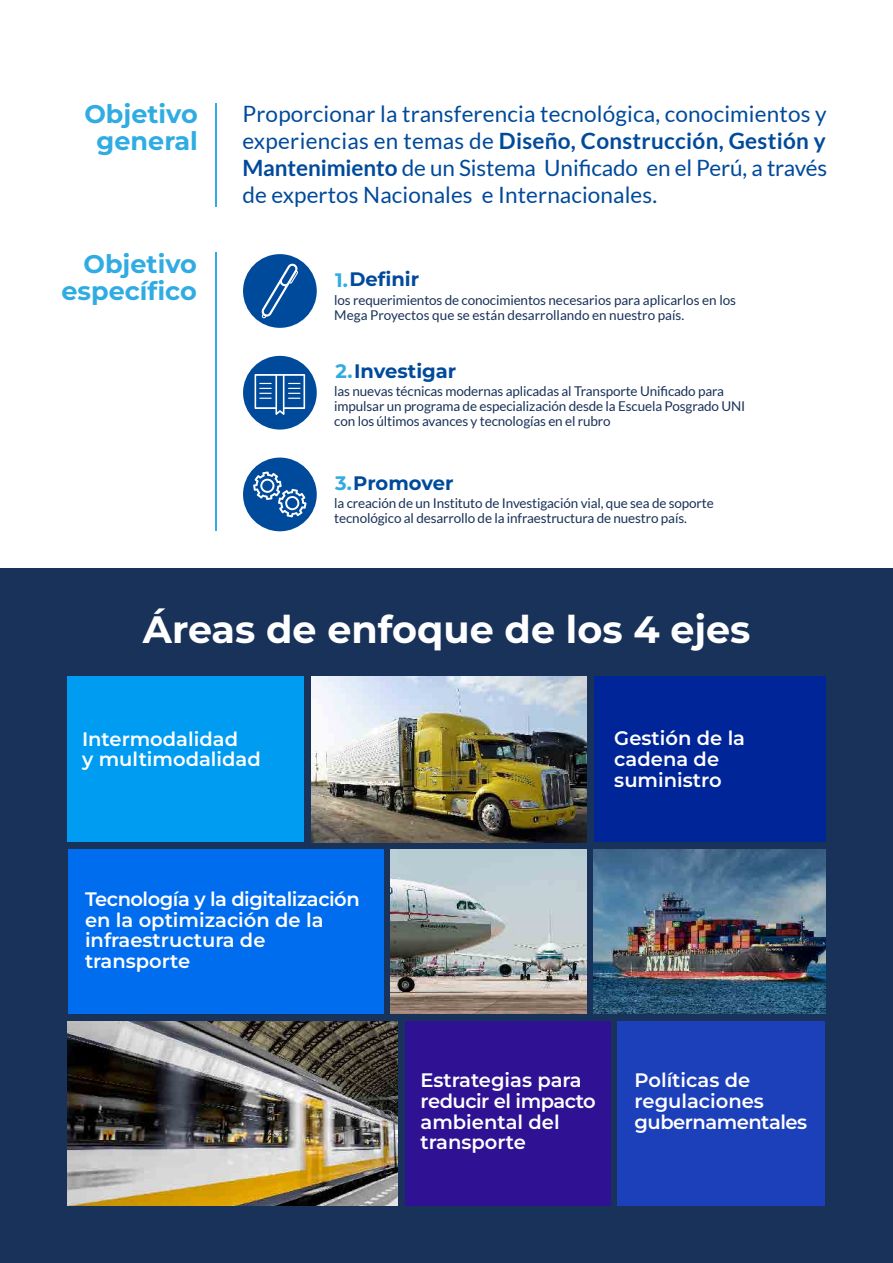
<style>
.page{position:relative;width:893px;height:1263px;background:#fff}
.page>*{position:absolute;margin:0;border:0;box-sizing:border-box;transform-origin:0 0}
.t1{font:700 38.1px "Montserrat";color:#fff}
.t2{font:700 25.5px/27px "Montserrat";color:#30ace2;text-align:right}
.t3{font:22.5px/27px "Lato";letter-spacing:.005em;color:#004a9b;text-align:justify}
.t4{font:600 19.5px/20.7px "Montserrat";color:#fff}
.t5{font:700 19.5px "Montserrat";color:#004a9b}
.t6{font:13.5px/15px "Lato";letter-spacing:-.01em;color:#193259}
.s1{font-weight:700}
.s2{color:#30ace2}
</style>
<div class="page">
<div style="left:0;top:568px;width:893px;height:695px;background:#193259"></div>
<div style="left:243px;top:254px;width:74px;height:74px;background:#004a9b;border-radius:50%"></div>
<hr style="left:215px;top:103px;width:1px;height:104px;background:#30ace2">
<hr style="left:215px;top:252px;width:1px;height:279px;background:#30ace2">
<div style="left:243px;top:356px;width:74px;height:74px;background:#004a9b;border-radius:50%"></div>
<div style="left:243px;top:458px;width:74px;height:73px;background:#004a9b;border-radius:50%"></div>
<svg style="left:261px;top:263px;width:37px;height:55px"></svg>
<svg style="left:253px;top:471px;width:54px;height:46px"></svg>
<svg style="left:255px;top:374px;width:50px;height:41px"></svg>
<div style="left:68px;top:676px;width:236px;height:166px;background:#009cf2"></div>
<div style="left:68px;top:849px;width:315px;height:165px;background:#006def"></div>
<div style="left:405px;top:1021px;width:205px;height:185px;background:#2e1293"></div>
<div style="left:594px;top:676px;width:231px;height:166px;background:#002599"></div>
<div style="left:617px;top:1021px;width:208px;height:185px;background:#1c3fba"></div>
<img style="left:68px;top:1021px;width:329px;height:185px">
<img style="left:594px;top:849px;width:231px;height:165px">
<img style="left:391px;top:849px;width:196px;height:165px">
<img style="left:311px;top:676px;width:276px;height:166px">
<h2 class="t2" style="left:84px;top:99px;width:115px;text-align:center">Objetivo general</h2>
<h2 class="t2" style="left:61px;top:249px;width:137px">Objetivo específico</h2>
<h3 class="t3" style="left:242px;top:100px;width:586px">Proporcionar la transferencia tecnológica, conocimientos y experiencias en temas de <span class="s1">Diseño, Construcción, Gestión y Mantenimiento</span> de un Sistema Unificado en el Perú, a través de expertos Nacionales e Internacionales.</h3>
<h3 class="t5" style="left:335px;top:265px;width:85px"><span class="s2">1.</span>Definir</h3>
<p class="t6" style="left:334px;top:292px;width:403px">los requerimientos de conocimientos necesarios para aplicarlos en los<br>Mega Proyectos que se están desarrollando en nuestro país.</p>
<h3 class="t5" style="left:336px;top:357px;width:122px"><span class="s2">2.</span>Investigar</h3>
<p class="t6" style="left:334px;top:383px;width:412px">las nuevas técnicas modernas aplicadas al Transporte Unificado para impulsar un programa de especialización desde la Escuela Posgrado UNI con los últimos avances y tecnologías en el rubro</p>
<h3 class="t5" style="left:335px;top:469px;width:120px"><span class="s2">3.</span>Promover</h3>
<p class="t6" style="left:334px;top:496px;width:381px">la creación de un Instituto de Investigación vial, que sea de soporte tecnológico al desarrollo de la infraestructura de nuestro país.</p>
<h1 class="t1" style="left:143px;top:602px;width:609px">Áreas de enfoque de los 4 ejes</h1>
<h3 class="t4" style="left:82px;top:727px;width:180px">Intermodalidad<br>y multimodalidad</h3>
<h3 class="t4" style="left:85px;top:888px;width:276px">Tecnología y la digitalización en la optimización de la infraestructura de transporte</h3>
<h3 class="t4" style="left:614px;top:727px;width:132px">Gestión de la cadena de suministro</h3>
<h3 class="t4" style="left:421px;top:1069px;width:177px">Estrategias para reducir el impacto ambiental del transporte</h3>
<h3 class="t4" style="left:634px;top:1069px;width:174px">Políticas de regulaciones gubernamentales</h3>
</div>
